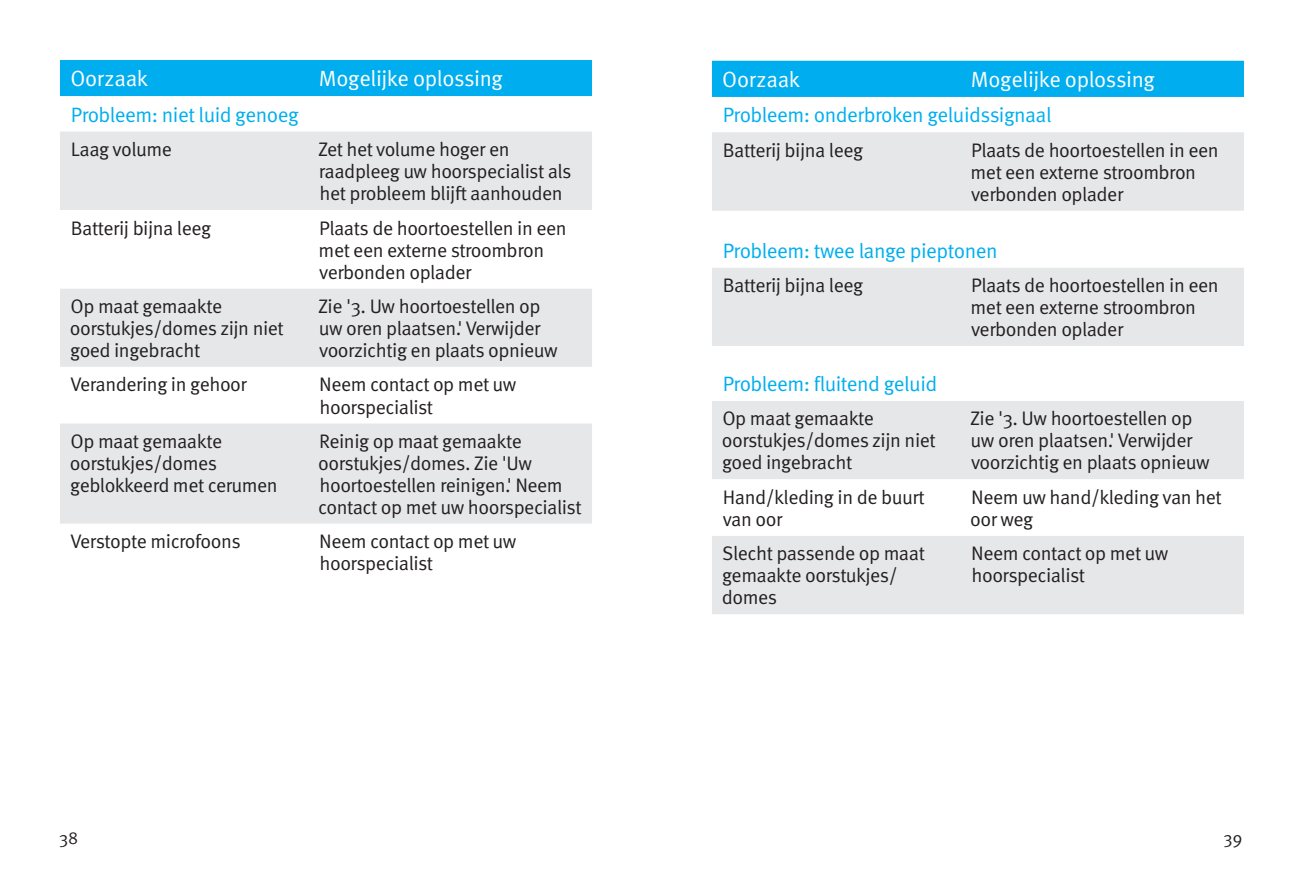
<style>
.page{position:relative;width:1304px;height:886px;background:#fff}
.page>*{position:absolute;margin:0;border:0;box-sizing:border-box;transform-origin:0 0}
.TSG_chart_header{font:22px "Meta OT Norm";letter-spacing:-.02em;color:#fff}
.troubleshooting_guid{font:20.75px "Meta OT Norm";letter-spacing:-.025em;color:#00aeef}
.troubleshooting_text{font:19.5px/22px "Meta OT Norm";letter-spacing:-.025em;color:#231f20}
.t1{font:17.5px "Meta OT Norm";color:#231f20}
</style>
<div class="page">
<div style="left:712px;top:61px;width:532px;height:36px;background:#00aeef"></div>
<svg style="left:712px;top:132px;width:532px;height:482px;fill:#e6e7e9"></svg>
<svg style="left:712px;top:232px;width:532px;height:304px;fill:#e6e7e9"></svg>
<div style="left:60px;top:60px;width:532px;height:36px;background:#00aeef"></div>
<div style="left:60px;top:132px;width:532px;height:78px;background:#e6e7e9"></div>
<svg style="left:60px;top:289px;width:532px;height:235px;fill:#e6e7e9"></svg>
<p class="TSG_chart_header" style="left:70px;top:66px;width:79px">Oorzaak</p>
<p class="TSG_chart_header" style="left:319px;top:66px;width:185px">Mogelijke oplossing</p>
<p class="troubleshooting_guid" style="left:71px;top:102px;width:229px">Probleem: niet luid genoeg</p>
<p class="troubleshooting_text" style="left:71px;top:139px;width:103px">Laag volume</p>
<p class="troubleshooting_text" style="left:318px;top:139px;width:255px">Zet het volume hoger en raadpleeg uw hoorspecialist als het probleem blijft aanhouden</p>
<p class="troubleshooting_text" style="left:71px;top:217px;width:142px">Batterij bijna leeg</p>
<p class="troubleshooting_text" style="left:319px;top:217px;width:250px">Plaats de hoortoestellen in een met een externe stroombron verbonden oplader</p>
<p class="troubleshooting_text" style="left:70px;top:295px;width:215px">Op maat gemaakte oorstukjes/domes zijn niet goed ingebracht</p>
<p class="troubleshooting_text" style="left:318px;top:295px;width:241px">Zie '3. Uw hoortoestellen op uw oren plaatsen.' Verwijder voorzichtig en plaats opnieuw</p>
<p class="troubleshooting_text" style="left:70px;top:374px;width:178px">Verandering in gehoor</p>
<p class="troubleshooting_text" style="left:319px;top:374px;width:199px">Neem contact op met uw hoorspecialist</p>
<p class="troubleshooting_text" style="left:70px;top:430px;width:209px">Op maat gemaakte oorstukjes/domes geblokkeerd met cerumen</p>
<p class="troubleshooting_text" style="left:318px;top:430px;width:265px">Reinig op maat gemaakte oorstukjes/domes. Zie 'Uw hoortoestellen reinigen.' Neem contact op met uw hoorspecialist</p>
<p class="troubleshooting_text" style="left:70px;top:531px;width:172px">Verstopte microfoons</p>
<p class="troubleshooting_text" style="left:319px;top:531px;width:199px">Neem contact op met uw hoorspecialist</p>
<p class="TSG_chart_header" style="left:722px;top:66px;width:79px">Oorzaak</p>
<p class="TSG_chart_header" style="left:971px;top:66px;width:185px">Mogelijke oplossing</p>
<p class="troubleshooting_guid" style="left:723px;top:103px;width:330px">Probleem: onderbroken geluidssignaal</p>
<p class="troubleshooting_text" style="left:723px;top:139px;width:142px">Batterij bijna leeg</p>
<p class="troubleshooting_text" style="left:971px;top:139px;width:250px">Plaats de hoortoestellen in een met een externe stroombron verbonden oplader</p>
<p class="troubleshooting_guid" style="left:723px;top:238px;width:276px">Probleem: twee lange pieptonen</p>
<p class="troubleshooting_text" style="left:723px;top:275px;width:142px">Batterij bijna leeg</p>
<p class="troubleshooting_text" style="left:971px;top:275px;width:250px">Plaats de hoortoestellen in een met een externe stroombron verbonden oplader</p>
<p class="troubleshooting_guid" style="left:723px;top:371px;width:216px">Probleem: fluitend geluid</p>
<p class="troubleshooting_text" style="left:722px;top:408px;width:215px">Op maat gemaakte oorstukjes/domes zijn niet goed ingebracht</p>
<p class="troubleshooting_text" style="left:970px;top:408px;width:241px">Zie '3. Uw hoortoestellen op uw oren plaatsen.' Verwijder voorzichtig en plaats opnieuw</p>
<p class="troubleshooting_text" style="left:723px;top:486px;width:204px">Hand/kleding in de buurt van oor</p>
<p class="troubleshooting_text" style="left:970px;top:486px;width:253px">Neem uw hand/kleding van het oor weg</p>
<p class="troubleshooting_text" style="left:722px;top:543px;width:205px">Slecht passende op maat gemaakte oorstukjes/ domes</p>
<p class="troubleshooting_text" style="left:971px;top:543px;width:199px">Neem contact op met uw hoorspecialist</p>
<p class="t1" style="left:59px;top:827px;width:21px">38</p>
<p class="t1" style="left:1224px;top:827px;width:20px">39</p>
</div>
